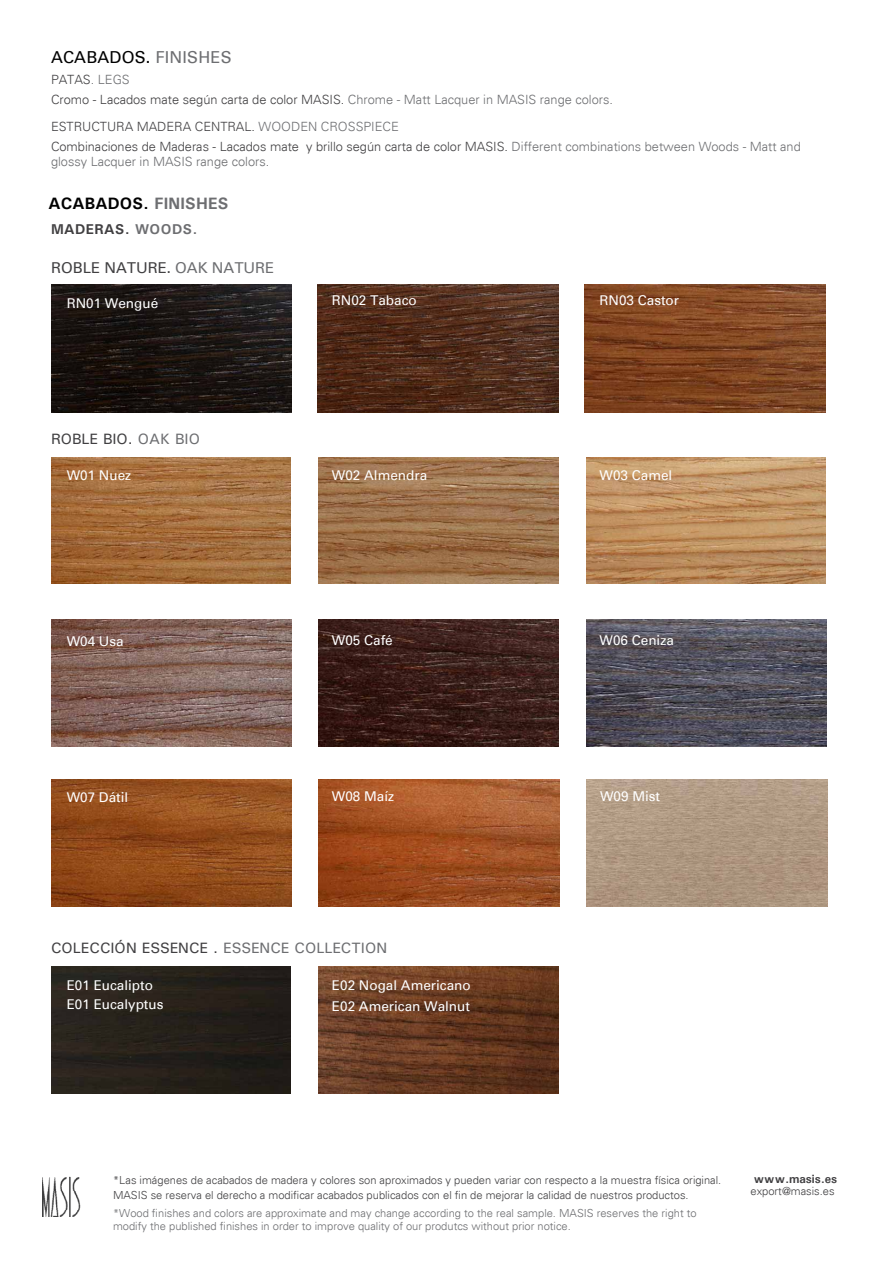
<style>
.page{position:relative;width:893px;height:1263px;background:#fff}
.page>*{position:absolute;margin:0;border:0;box-sizing:border-box;transform-origin:0 0}
.t1{font:16.5px "Univers";letter-spacing:.01em;color:#000}
.t2{font:700 16.5px "Univers";letter-spacing:.01em;color:#000}
.t3{font:500 15px "Univers";color:#414042}
.t4{font:15px "Univers";color:#414042}
.t5{font:700 14.25px "Univers";letter-spacing:.03em;color:#414042}
.t6{font:13.5px/19px "Univers";color:#fff}
.t7{font:300 12.75px/19.2px "Univers";color:#414042}
.t8{font:300 12.75px "Univers";color:#6d6e71}
.t9{font:700 12px "Univers";color:#414042}
.t10{font:300 11.1px/15px "Univers";color:#414042}
.t11{font:300 11.1px/13.4px "Univers";color:#6d6e71}
.s1{color:#6d6e71}
</style>
<div class="page">
<img style="left:42px;top:1176px;width:39px;height:41px">
<img style="left:51px;top:285px;width:241px;height:127px">
<img style="left:318px;top:285px;width:241px;height:127px">
<img style="left:585px;top:285px;width:241px;height:127px">
<img style="left:51px;top:457px;width:239px;height:127px">
<img style="left:51px;top:966px;width:239px;height:127px">
<img style="left:319px;top:457px;width:239px;height:126px">
<img style="left:319px;top:966px;width:239px;height:127px">
<img style="left:586px;top:457px;width:240px;height:127px">
<img style="left:51px;top:780px;width:241px;height:127px">
<img style="left:319px;top:780px;width:240px;height:127px">
<img style="left:587px;top:780px;width:240px;height:127px">
<img style="left:319px;top:619px;width:240px;height:127px">
<img style="left:586px;top:619px;width:240px;height:127px">
<img style="left:51px;top:619px;width:240px;height:127px">
<p class="t1" style="left:51px;top:47px;width:182px">ACABADOS. <span class="s1">FINISHES</span></p>
<p class="t7" style="left:51px;top:70px;width:563px">PATAS<span class="s1">. LEGS<br></span>Cromo - Lacados mate según carta de color MASIS. <span class="s1">Chrome - Matt Lacquer in MASIS range colors.</span></p>
<p class="t7" style="left:51px;top:117px;width:751px">ESTRUCTURA MADERA CENTRAL. <span class="s1">WOODEN CROSSPIECE<br></span>Combinaciones de Maderas - Lacados mate y brillo según carta de color MASIS. <span class="s1">Different combinations between Woods - Matt and</span></p>
<p class="t8" style="left:51px;top:153px;width:220px">glossy Lacquer in MASIS range colors.</p>
<p class="t2" style="left:48px;top:192px;width:181px">ACABADOS. <span class="s1">FINISHES</span></p>
<p class="t5" style="left:51px;top:220px;width:148px">MADERAS. <span class="s1">WOODS.</span></p>
<p class="t4" style="left:51px;top:259px;width:225px">ROBLE NATURE. <span class="s1">OAK NATURE</span></p>
<p class="t6" style="left:67px;top:294px;width:93px">RN01 Wengué</p>
<p class="t3" style="left:51px;top:429px;width:151px">ROBLE BIO. <span class="s1">OAK BIO</span></p>
<p class="t6" style="left:67px;top:466px;width:66px">W01 Nuez</p>
<p class="t6" style="left:332px;top:291px;width:86px">RN02 Tabaco</p>
<p class="t6" style="left:332px;top:466px;width:97px">W02 Almendra</p>
<p class="t6" style="left:600px;top:291px;width:81px">RN03 Castor</p>
<p class="t6" style="left:600px;top:466px;width:74px">W03 Camel</p>
<p class="t6" style="left:67px;top:632px;width:59px">W04 Usa</p>
<p class="t6" style="left:67px;top:788px;width:63px">W07 Dátil</p>
<p class="t6" style="left:332px;top:631px;width:62px">W05 Café</p>
<p class="t6" style="left:600px;top:631px;width:76px">W06 Ceniza</p>
<p class="t6" style="left:332px;top:786px;width:64px">W08 Maíz</p>
<p class="t6" style="left:600px;top:786px;width:62px">W09 Mist</p>
<p class="t3" style="left:51px;top:939px;width:338px">COLECCIÓN ESSENCE . <span class="s1">ESSENCE COLLECTION</span></p>
<p class="t6" style="left:67px;top:976px;width:98px">E01 Eucalipto<br>E01 Eucalyptus</p>
<p class="t6" style="left:332px;top:974px;width:140px;line-height:21.3px">E02 Nogal Americano<br>E02 American Walnut</p>
<p class="t10" style="left:113px;top:1173px;width:610px">*Las imágenes de acabados de madera y colores son aproximados y pueden variar con respecto a la muestra física original.<br>MASIS se reserva el derecho a modificar acabados publicados con el fin de mejorar la calidad de nuestros productos.</p>
<p class="t11" style="left:113px;top:1206px;width:585px">*Wood finishes and colors are approximate and may change according to the real sample. MASIS reserves the right to modify the published finishes in order to improve quality of our produtcs without prior notice.</p>
<p class="t9" style="left:754px;top:1171px;width:85px">www.masis.es</p>
<p class="t10" style="left:750px;top:1183px;width:86px">export@masis.es</p>
</div>
